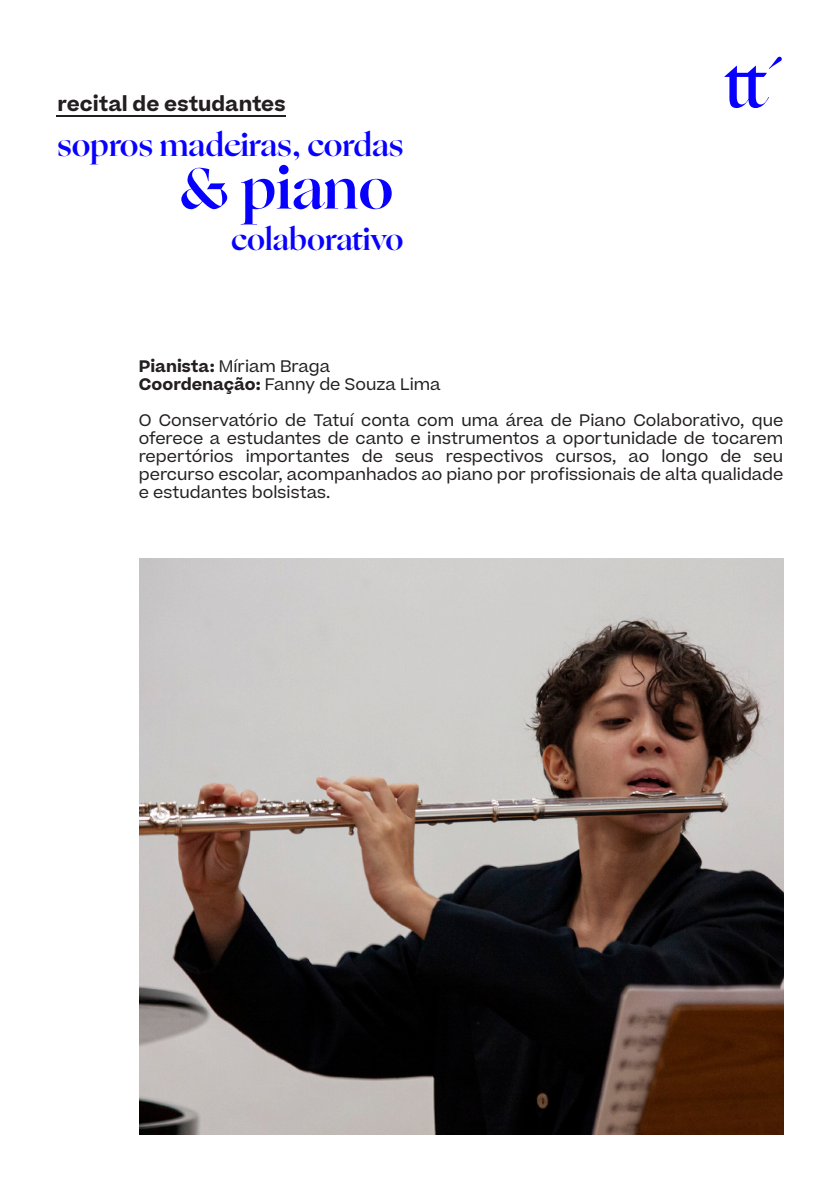
<style>
.page{position:relative;width:840px;height:1191px;background:#fff}
.page>*{position:absolute;margin:0;border:0;box-sizing:border-box;transform-origin:0 0}
.t1{font:700 58.4px "Ogg";color:#0800ff}
.t2{font:700 31.2px "Ogg";color:#0800ff}
.t3{font:700 30px "Ogg";color:#0800ff}
.t4{font:700 19.8px "Beatrice";color:#231f20}
.Texto{font:16px/18px "Beatrice";color:#231f20;text-align:justify}
.s1{font-weight:700}
</style>
<div class="page">
<svg style="left:724px;top:56px;width:58px;height:52px"></svg>
<hr style="left:57px;top:115px;width:229px;height:2px;background:#231f20">
<img style="left:139px;top:558px;width:643px;height:576px">
<p class="t4" style="left:58px;top:88px;width:229px">recital de estudantes</p>
<p class="t2" style="left:57px;top:124px;width:347px">sopros madeiras, cordas</p>
<p class="t1" style="left:179px;top:149px;width:216px">&amp; piano</p>
<p class="t3" style="left:231px;top:219px;width:173px">colaborativo</p>
<p class="Texto" style="left:139px;top:356px;width:193px"><span class="s1">Pianista:</span> Míriam Braga</p>
<p class="Texto" style="left:139px;top:374px;width:303px"><span class="s1">Coordenação:</span> Fanny de Souza Lima</p>
<p class="Texto" style="left:139px;top:410px;width:645px">O Conservatório de Tatuí conta com uma área de Piano Colaborativo, que oferece a estudantes de canto e instrumentos a oportunidade de tocarem repertórios importantes de seus respectivos cursos, ao longo de seu percurso escolar, acompanhados ao piano por profissionais de alta qualidade e estudantes bolsistas.</p>
</div>
